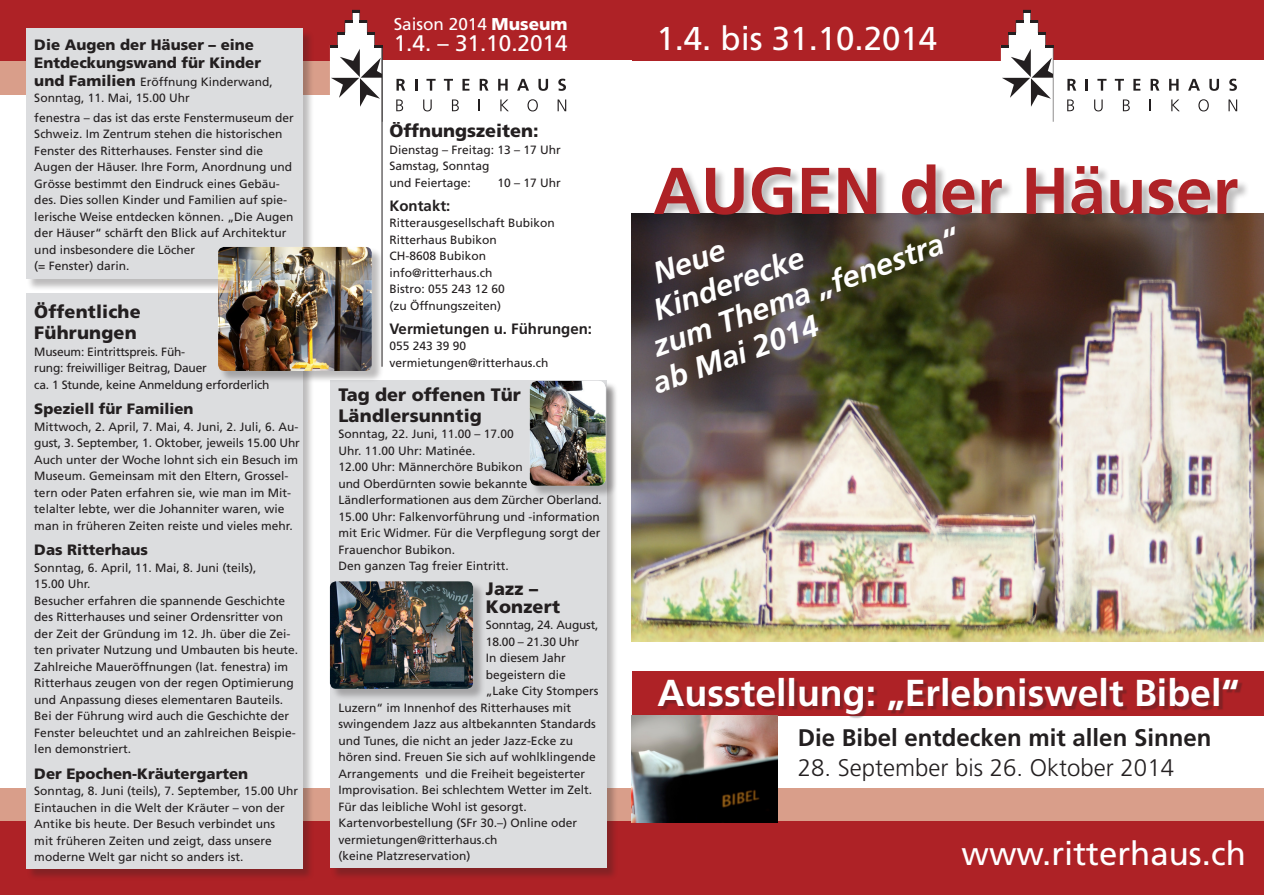
<style>
.page{position:relative;width:1264px;height:895px;background:#fff}
.page>*{position:absolute;margin:0;border:0;box-sizing:border-box;transform-origin:0 0}
.t1{font:700 66px "Frutiger";color:#ae2226}
.t2{font:700 37.5px "Frutiger";color:#fff}
.t3{font:33px "Frutiger";color:#fff}
.t4{font:italic 700 30.45px "Frutiger";color:#fff}
.t5{font:700 24px "Frutiger";color:#231f20}
.t6{font:300 24px "Frutiger";color:#231f20}
.t7{font:22.5px "Frutiger";color:#fff}
.t8{font:900 18px/21px "Frutiger";letter-spacing:.01em;color:#231f20}
.t9{font:17.1px "Frutiger";color:#fff}
.t10{font:900 15px/18px "Frutiger";color:#231f20}
.t11{font:700 15px "Frutiger";color:#231f20}
.t12{font:12px/16.5px "Frutiger";color:#231f20}
.t13{font:12px/16.5px "Frutiger";letter-spacing:-.02em;color:#231f20}
.s1{font-weight:900;font-size:15px}
.s2{font-weight:900}
</style>
<div class="page">
<img style="left:632px;top:214px;width:632px;height:428px">
<div style="left:0;top:788px;width:1263px;height:34px;background:#d99e8a"></div>
<div style="left:0;top:822px;width:1264px;height:73px;background:#ae2226"></div>
<div style="left:0;top:60px;width:330px;height:35px;background:#d99e8a"></div>
<div style="left:0;top:0;width:1264px;height:61px;background:#ae2226"></div>
<div style="left:632px;top:671px;width:632px;height:44px;background:#ae2226"></div>
<div style="left:330px;top:381px;width:288px;height:499px;background:#231f20;opacity:.3"></div>
<div style="left:330px;top:381px;width:276px;height:487px;background:#dcdddf"></div>
<div style="left:26px;top:294px;width:288px;height:587px;background:#231f20;opacity:.3"></div>
<div style="left:26px;top:293px;width:276px;height:576px;background:#dcdddf"></div>
<div style="left:530px;top:381px;width:88px;height:117px;background:#231f20;opacity:.3"></div>
<img style="left:530px;top:381px;width:75px;height:105px">
<div style="left:330px;top:582px;width:155px;height:119px;background:#231f20;opacity:.3"></div>
<img style="left:330px;top:581px;width:143px;height:108px">
<svg style="left:330px;top:10px;width:52px;height:112px"></svg>
<svg style="left:396px;top:79px;width:9px;height:12px"></svg>
<svg style="left:415px;top:79px;width:2px;height:12px"></svg>
<svg style="left:426px;top:79px;width:9px;height:12px"></svg>
<svg style="left:444px;top:79px;width:9px;height:12px"></svg>
<svg style="left:462px;top:79px;width:7px;height:12px"></svg>
<svg style="left:480px;top:79px;width:8px;height:12px"></svg>
<svg style="left:498px;top:79px;width:9px;height:12px"></svg>
<svg style="left:517px;top:79px;width:12px;height:12px"></svg>
<svg style="left:538px;top:79px;width:10px;height:12px"></svg>
<svg style="left:558px;top:79px;width:8px;height:12px"></svg>
<svg style="left:396px;top:99px;width:7px;height:12px"></svg>
<svg style="left:423px;top:99px;width:9px;height:12px"></svg>
<svg style="left:452px;top:99px;width:7px;height:12px"></svg>
<svg style="left:479px;top:99px;width:1px;height:12px"></svg>
<svg style="left:500px;top:99px;width:9px;height:12px"></svg>
<svg style="left:527px;top:99px;width:11px;height:12px"></svg>
<svg style="left:557px;top:99px;width:9px;height:12px"></svg>
<svg style="left:1001px;top:10px;width:52px;height:112px"></svg>
<svg style="left:1067px;top:79px;width:9px;height:12px"></svg>
<svg style="left:1085px;top:79px;width:3px;height:12px"></svg>
<svg style="left:1097px;top:79px;width:9px;height:12px"></svg>
<svg style="left:1114px;top:79px;width:10px;height:12px"></svg>
<svg style="left:1133px;top:79px;width:7px;height:12px"></svg>
<svg style="left:1150px;top:79px;width:9px;height:12px"></svg>
<svg style="left:1169px;top:79px;width:9px;height:12px"></svg>
<svg style="left:1188px;top:79px;width:12px;height:12px"></svg>
<svg style="left:1209px;top:79px;width:10px;height:12px"></svg>
<svg style="left:1229px;top:79px;width:8px;height:12px"></svg>
<svg style="left:1067px;top:99px;width:7px;height:12px"></svg>
<svg style="left:1094px;top:99px;width:8px;height:12px"></svg>
<svg style="left:1123px;top:99px;width:6px;height:12px"></svg>
<svg style="left:1149px;top:99px;width:2px;height:12px"></svg>
<svg style="left:1171px;top:99px;width:8px;height:12px"></svg>
<svg style="left:1198px;top:99px;width:10px;height:12px"></svg>
<svg style="left:1228px;top:99px;width:9px;height:12px"></svg>
<div style="left:654px;top:165px;width:594px;height:62px;background:#231f20;opacity:.3"></div>
<hr style="left:382px;top:47px;width:1px;height:320px;background:#231f20">
<div style="left:660px;top:680px;width:582px;height:39px;background:#231f20;opacity:.3"></div>
<div style="left:26px;top:29px;width:288px;height:262px;background:#231f20;opacity:.3"></div>
<div style="left:26px;top:29px;width:276px;height:250px;background:#dcdddf"></div>
<div style="left:219px;top:248px;width:165px;height:135px;background:#231f20;opacity:.3"></div>
<img style="left:218px;top:247px;width:154px;height:124px">
<img style="left:632px;top:715px;width:145px;height:107px">
<p class="t10" style="left:34px;top:35px;width:228px">Die Augen der Häuser – eine<br>Entdeckungswand für Kinder</p>
<p class="t12" style="left:34px;top:73px;width:240px"><span class="s1">und Familien</span> Eröffnung Kinderwand,<br>Sonntag, 11. Mai, 15.00 Uhr</p>
<p class="t12" style="left:34px;top:109px;width:261px">fenestra – das ist das erste Fenstermuseum der Schweiz. Im Zentrum stehen die historischen Fenster des Ritterhauses. Fenster sind die Augen der Häuser. Ihre Form, Anordnung und Grösse bestimmt den Eindruck eines Gebäu&shy;des. Dies sollen Kinder und Familien auf spie&shy;lerische Weise entdecken können. „Die Augen der Häuser“ schärft den Blick auf Architektur und insbesondere die Löcher<br>(= Fenster) darin.</p>
<h3 class="t8" style="left:34px;top:301px;width:108px">Öffentliche<br>Führungen</h3>
<p class="t13" style="left:34px;top:343px;width:237px">Museum: Eintrittspreis. Füh-<br>rung: freiwilliger Beitrag, Dauer<br>ca. 1 Stunde, keine Anmeldung erforderlich</p>
<p class="t10" style="left:34px;top:400px;width:161px">Speziell für Familien</p>
<p class="t12" style="left:34px;top:418px;width:267px">Mittwoch, 2. April, 7. Mai, 4. Juni, 2. Juli, 6. Au&shy;gust, 3. September, 1. Oktober, jeweils 15.00 Uhr Auch unter der Woche lohnt sich ein Besuch im Museum. Gemeinsam mit den Eltern, Grossel&shy;tern oder Paten erfahren sie, wie man im Mit&shy;telalter lebte, wer die Johanniter waren, wie man in früheren Zeiten reiste und vieles mehr.</p>
<p class="t10" style="left:34px;top:541px;width:115px">Das Ritterhaus</p>
<p class="t12" style="left:34px;top:559px;width:265px">Sonntag, 6. April, 11. Mai, 8. Juni (teils),<br>15.00 Uhr.<br>Besucher erfahren die spannende Geschichte des Ritterhauses und seiner Ordensritter von der Zeit der Gründung im 12. Jh. über die Zei&shy;ten privater Nutzung und Umbauten bis heute.<br>Zahlreiche Maueröffnungen (lat. fenestra) im Ritterhaus zeugen von der regen Optimierung und Anpassung dieses elementaren Bauteils.<br>Bei der Führung wird auch die Geschichte der Fenster beleuchtet und an zahlreichen Beispie&shy;len demonstriert.</p>
<p class="t10" style="left:34px;top:764px;width:215px">Der Epochen-Kräutergarten</p>
<p class="t12" style="left:34px;top:783px;width:265px">Sonntag, 8. Juni (teils), 7. September, 15.00 Uhr Eintauchen in die Welt der Kräuter – von der Antike bis heute. Der Besuch verbindet uns<br>mit früheren Zeiten und zeigt, dass unsere moderne Welt gar nicht so anders ist.</p>
<h3 class="t9" style="left:394px;top:14px;width:175px">Saison 2014 <span class="s2">Museum</span></h3>
<h3 class="t7" style="left:394px;top:30px;width:175px">1.4. – 31.10.2014</h3>
<h3 class="t8" style="left:389px;top:120px;width:151px">Öffnungszeiten:</h3>
<p class="t12" style="left:389px;top:141px;width:173px">Dienstag – Freitag: 13 – 17 Uhr<br>Samstag, Sonntag<br>und Feiertage:</p>
<p class="t12" style="left:497px;top:174px;width:65px">10 – 17 Uhr</p>
<p class="t11" style="left:389px;top:197px;width:62px">Kontakt:</p>
<p class="t12" style="left:389px;top:215px;width:167px">Ritterausgesellschaft Bubikon<br>Ritterhaus Bubikon<br>CH-8608 Bubikon info@ritterhaus.ch<br>Bistro: 055 243 12 60<br>(zu Öffnungszeiten)</p>
<p class="t11" style="left:389px;top:320px;width:204px">Vermietungen u. Führungen:</p>
<p class="t12" style="left:389px;top:338px;width:160px">055 243 39 90 vermietungen@ritterhaus.ch</p>
<h3 class="t8" style="left:338px;top:384px;width:184px">Tag der offenen Tür<br>Ländlersunntig</h3>
<p class="t12" style="left:338px;top:426px;width:265px">Sonntag, 22. Juni, 11.00 – 17.00<br>Uhr. 11.00 Uhr: Matinée.<br>12.00 Uhr: Männerchöre Bubikon<br>und Oberdürnten sowie bekannte Ländlerformationen aus dem Zürcher Oberland.<br>15.00 Uhr: Falkenvorführung und -information mit Eric Widmer. Für die Verpflegung sorgt der Frauenchor Bubikon.<br>Den ganzen Tag freier Eintritt.</p>
<h3 class="t8" style="left:486px;top:579px;width:76px;line-height:18px">Jazz –<br>Konzert</h3>
<p class="t13" style="left:486px;top:617px;width:114px">Sonntag, 24. August,</p>
<p class="t13" style="left:486px;top:633px;width:95px">18.00 – 21.30 Uhr</p>
<p class="t12" style="left:486px;top:650px;width:82px">In diesem Jahr</p>
<p class="t12" style="left:486px;top:666px;width:82px">begeistern die</p>
<p class="t12" style="left:486px;top:683px;width:114px">„Lake City Stompers</p>
<p class="t12" style="left:338px;top:699px;width:234px">Luzern“ im Innenhof des Ritterhauses mit</p>
<p class="t12" style="left:338px;top:716px;width:259px">swingendem Jazz aus altbekannten Standards</p>
<p class="t12" style="left:338px;top:732px;width:236px">und Tunes, die nicht an jeder Jazz-Ecke zu</p>
<p class="t12" style="left:338px;top:749px;width:259px">hören sind. Freuen Sie sich auf wohlklingende</p>
<p class="t12" style="left:338px;top:765px;width:248px">Arrangements und die Freiheit begeisterter</p>
<p class="t12" style="left:338px;top:782px;width:255px">Improvisation. Bei schlechtem Wetter im Zelt.</p>
<p class="t12" style="left:338px;top:798px;width:190px">Für das leibliche Wohl ist gesorgt.</p>
<p class="t12" style="left:338px;top:815px;width:240px">Kartenvorbestellung (SFr 30.–) Online oder</p>
<p class="t12" style="left:338px;top:831px;width:160px">vermietungen@ritterhaus.ch</p>
<p class="t12" style="left:338px;top:848px;width:134px">(keine Platzreservation)</p>
<h3 class="t3" style="left:656px;top:19px;width:282px">1.4. bis 31.10.2014</h3>
<h1 class="t1" style="left:653px;top:152px;width:587px">AUGEN der Häuser</h1>
<h3 class="t4" style="left:648px;top:331px;width:324px;rotate:-20deg">zum Thema „fenestra“</h3>
<h3 class="t4" style="left:648px;top:257px;width:76px;rotate:-20deg">Neue</h3>
<h3 class="t4" style="left:648px;top:294px;width:160px;rotate:-20deg">Kinderecke</h3>
<h3 class="t4" style="left:647px;top:367px;width:175px;rotate:-20deg">ab Mai 2014</h3>
<h2 class="t2" style="left:657px;top:671px;width:583px">Ausstellung: „Erlebniswelt Bibel“</h2>
<h3 class="t5" style="left:798px;top:723px;width:415px">Die Bibel entdecken mit allen Sinnen</h3>
<h3 class="t6" style="left:798px;top:754px;width:378px">28. September bis 26. Oktober 2014</h3>
<h3 class="t3" style="left:961px;top:834px;width:286px">www.ritterhaus.ch</h3>
</div>
